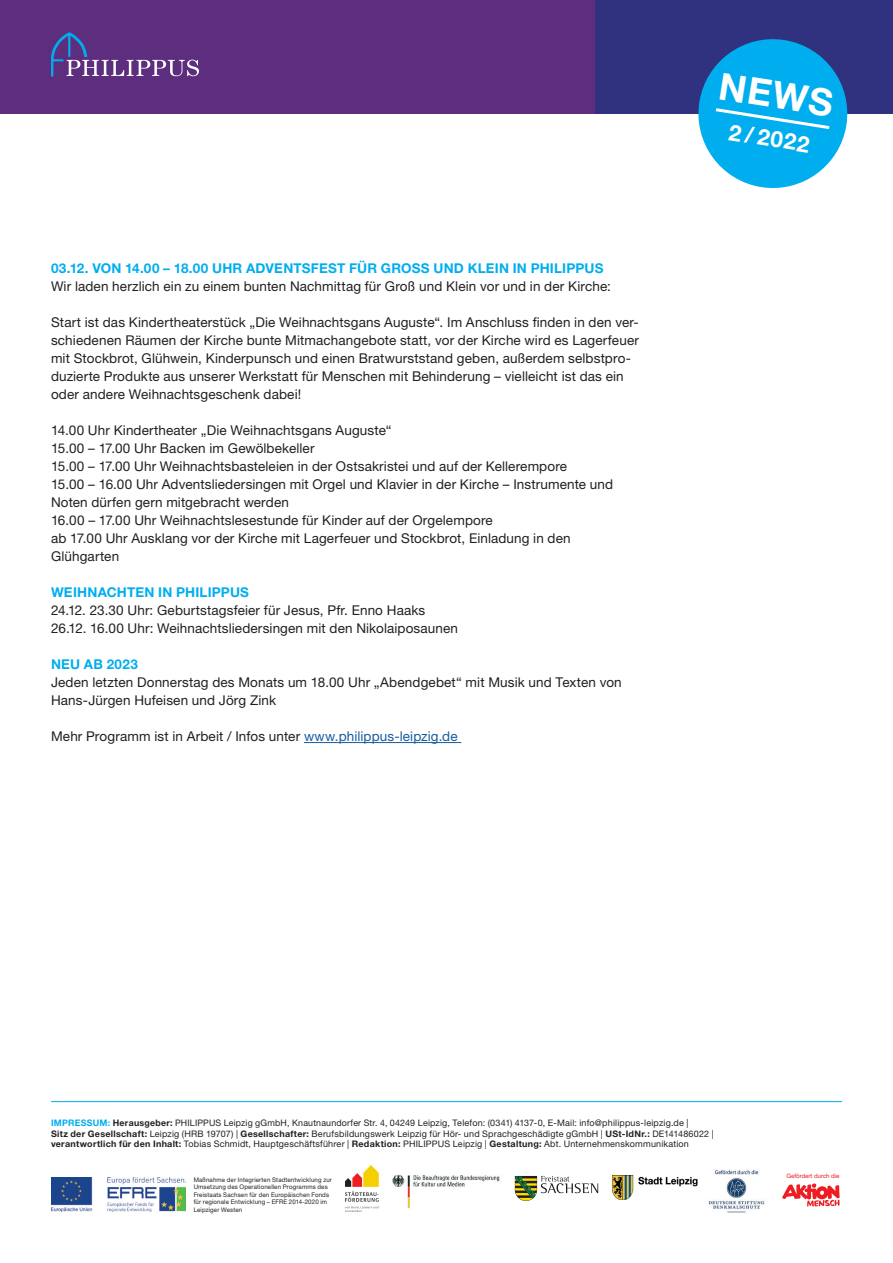
<style>
.page{position:relative;width:893px;height:1263px;background:#fff}
.page>*{position:absolute;margin:0;border:0;box-sizing:border-box;transform-origin:0 0}
.t1{font:700 37.5px "Helvetica Neue LT Std";color:#fff}
.t2{font:700 22.5px "Helvetica Neue LT Std";color:#fff}
._11_Fliesstext_9pt_4{font:13.5px/18px "Helvetica Neue LT Std";letter-spacing:.01em;color:#231f20}
._14_Zwischentitel_9p{font:700 13.5px "Helvetica Neue LT Std";letter-spacing:.015em;color:#00aeef}
._42_Bildunterschrift{font:9px/10.5px "Helvetica Neue LT Std";letter-spacing:.02em;color:#231f20}
._11_Fliesstext_9pt_4-2{font:6.3px/7.5px "Helvetica Neue LT Std";letter-spacing:.02em;color:#231f20}
.t3{font:6px "Helvetica Neue LT Std";color:#ee1d23}
.s1{color:#175d9e}
.s2{font-weight:700;color:#00aeef}
.s3{font-weight:700}
</style>
<div class="page">
<div style="left:0;top:0;width:595px;height:114px;background:#5e2e7e"></div>
<div style="left:595px;top:0;width:298px;height:114px;background:#30317f"></div>
<svg style="left:51px;top:33px;width:148px;height:43px"></svg>
<svg style="left:698px;top:39px;width:150px;height:149px"></svg>
<hr style="left:304px;top:742px;width:157px;height:1px;background:#175d9e">
<svg style="left:782px;top:1183px;width:58px;height:24px"></svg>
<img style="left:51px;top:1177px;width:134px;height:35px">
<img style="left:392px;top:1174px;width:123px;height:35px">
<svg style="left:515px;top:1176px;width:83px;height:25px"></svg>
<img style="left:708px;top:1170px;width:57px;height:43px">
<img style="left:613px;top:1176px;width:84px;height:23px">
<svg style="left:345px;top:1165px;width:34px;height:47px"></svg>
<hr style="left:51px;top:1101px;width:791px;height:1px;background:#00aeef">
<p class="_14_Zwischentitel_9p" style="left:51px;top:260px;width:554px">03.12. VON 14.00 – 18.00 UHR ADVENTSFEST FÜR GROSS UND KLEIN IN PHILIPPUS</p>
<p class="_11_Fliesstext_9pt_4" style="left:51px;top:277px;width:561px">Wir laden herzlich ein zu einem bunten Nachmittag für Groß und Klein vor und in der Kirche:</p>
<p class="_11_Fliesstext_9pt_4" style="left:51px;top:313px;width:589px">Start ist das Kindertheaterstück „Die Weihnachtsgans Auguste“. Im Anschluss finden in den ver&shy;schiedenen Räumen der Kirche bunte Mitmachangebote statt, vor der Kirche wird es Lagerfeuer mit Stockbrot, Glühwein, Kinderpunsch und einen Bratwurststand geben, außerdem selbstpro&shy;duzierte Produkte aus unserer Werkstatt für Menschen mit Behinderung – vielleicht ist das ein oder andere Weihnachtsgeschenk dabei!</p>
<p class="_11_Fliesstext_9pt_4" style="left:51px;top:421px;width:342px">14.00 Uhr Kindertheater „Die Weihnachtsgans Auguste“</p>
<p class="_11_Fliesstext_9pt_4" style="left:51px;top:439px;width:265px">15.00 – 17.00 Uhr Backen im Gewölbekeller</p>
<p class="_11_Fliesstext_9pt_4" style="left:51px;top:457px;width:518px">15.00 – 17.00 Uhr Weihnachtsbasteleien in der Ostsakristei und auf der Kellerempore</p>
<p class="_11_Fliesstext_9pt_4" style="left:51px;top:475px;width:564px">15.00 – 16.00 Uhr Adventsliedersingen mit Orgel und Klavier in der Kirche – Instrumente und<br>Noten dürfen gern mitgebracht werden</p>
<p class="_11_Fliesstext_9pt_4" style="left:51px;top:511px;width:443px">16.00 – 17.00 Uhr Weihnachtslesestunde für Kinder auf der Orgelempore</p>
<p class="_11_Fliesstext_9pt_4" style="left:51px;top:529px;width:521px">ab 17.00 Uhr Ausklang vor der Kirche mit Lagerfeuer und Stockbrot, Einladung in den</p>
<p class="_11_Fliesstext_9pt_4" style="left:51px;top:547px;width:70px">Glühgarten</p>
<p class="_14_Zwischentitel_9p" style="left:51px;top:584px;width:199px">WEIHNACHTEN IN PHILIPPUS</p>
<p class="_11_Fliesstext_9pt_4" style="left:51px;top:601px;width:376px">24.12. 23.30 Uhr: Geburtstagsfeier für Jesus, Pfr. Enno Haaks</p>
<p class="_11_Fliesstext_9pt_4" style="left:51px;top:619px;width:409px">26.12. 16.00 Uhr: Weihnachtsliedersingen mit den Nikolaiposaunen</p>
<p class="_14_Zwischentitel_9p" style="left:51px;top:656px;width:88px">NEU AB 2023</p>
<p class="_11_Fliesstext_9pt_4" style="left:51px;top:673px;width:572px">Jeden letzten Donnerstag des Monats um 18.00 Uhr „Abendgebet“ mit Musik und Texten von<br>Hans-Jürgen Hufeisen und Jörg Zink</p>
<p class="_11_Fliesstext_9pt_4" style="left:51px;top:727px;width:408px">Mehr Programm ist in Arbeit / Infos unter <span class="s1">www.philippus-leipzig.de</span></p>
<h1 class="t1" style="left:723px;top:62px;width:117px;rotate:9deg">NEWS</h1>
<h2 class="t2" style="left:731px;top:118px;width:83px;rotate:9deg">2 / 2022</h2>
<p class="_42_Bildunterschrift" style="left:51px;top:1117px;width:664px"><span class="s2">IMPRESSUM:</span> <span class="s3">Herausgeber:</span> PHILIPPUS Leipzig gGmbH, Knautnaundorfer Str. 4, 04249 Leipzig, Telefon: (0341) 4137-0, E-Mail: info@philippus-leipzig.de |<br><span class="s3">Sitz der Gesellschaft:</span> Leipzig (HRB 19707) | <span class="s3">Gesellschafter:</span> Berufsbildungswerk Leipzig für Hör- und Sprachgeschädigte gGmbH | <span class="s3">USt-IdNr.:</span> DE141486022 | <span class="s3">verantwortlich für den Inhalt:</span> Tobias Schmidt, Hauptgeschäftsführer | <span class="s3">Redaktion:</span> PHILIPPUS Leipzig | <span class="s3">Gestaltung:</span> Abt. Unternehmenskommunikation</p>
<p class="_11_Fliesstext_9pt_4-2" style="left:194px;top:1175px;width:140px">Maßnahme der Integrierten Stadtentwicklung zur Umsetzung des Operationellen Programms des Freistaats Sachsen für den Europäischen Fonds für regionale Entwicklung – EFRE 2014-2020 im Leipziger Westen</p>
<p class="t3" style="left:787px;top:1173px;width:54px">Gefördert durch die</p>
</div>
